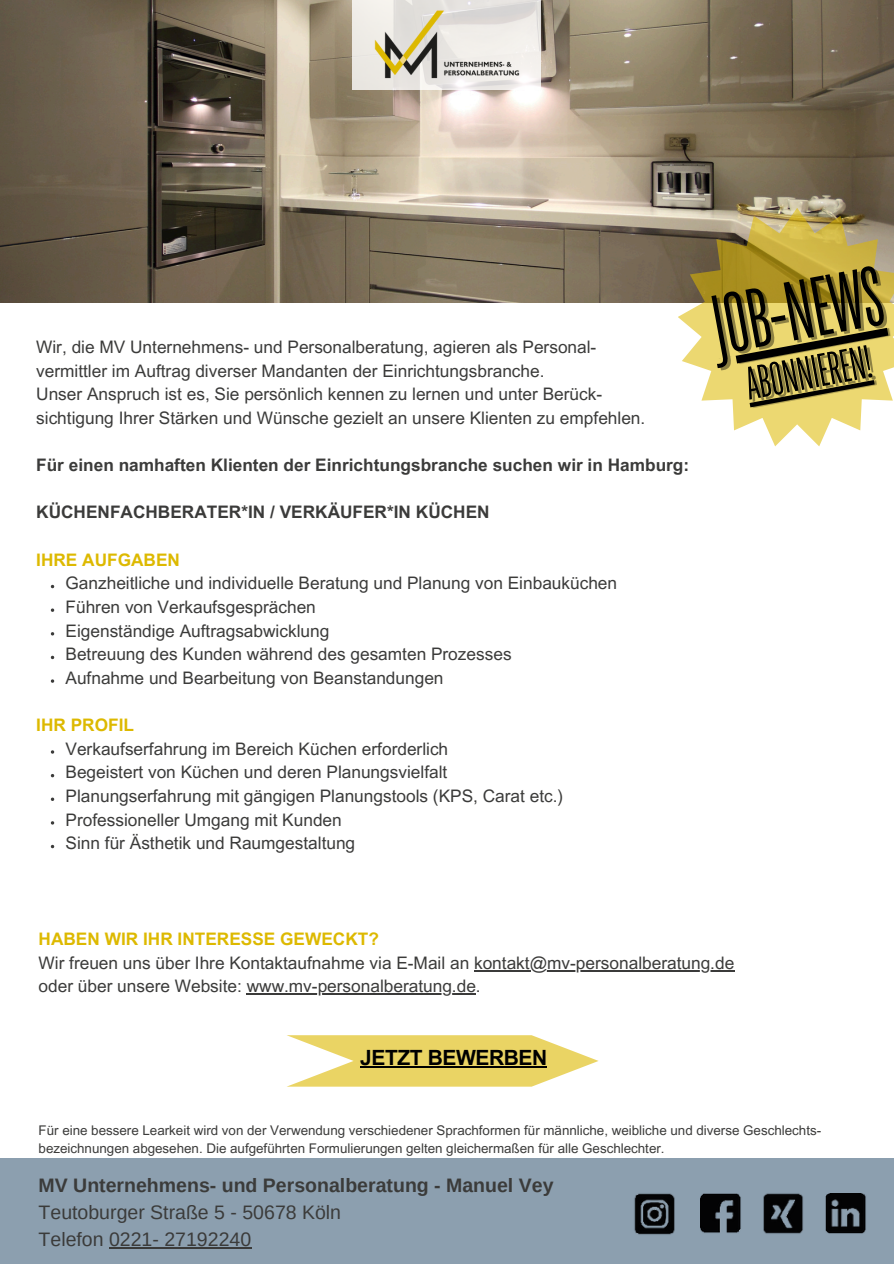
<style>
.page{position:relative;width:894px;height:1264px;background:#fff}
.page>*{position:absolute;margin:0;border:0;box-sizing:border-box;transform-origin:0 0}
.t1{font:83.85px "TT Bluescreens";color:#000}
.t2{font:46.35px "TT Bluescreens";color:#000}
.t3{font:700 21px "Arial MT Pro";letter-spacing:-.02em;color:#000}
.t4{font:19.5px/27px "Arimo";color:#3b3b3a}
.t5{font:17.25px "Arial MT Pro";color:#3b3b3a}
.t6{font:700 17.25px "Arial MT Pro";color:#3b3b3a}
.t7{font:700 17.25px "Arial MT Pro";color:#ddb900}
.t8{font:13.35px/18.5px "Arial MT Pro";color:#3b3b3a}
.s1{font-weight:700}
</style>
<div class="page">
<img style="left:0;top:0;width:893px;height:1263px">
<svg style="left:718px;top:328px;width:170px;height:38px;background:#beae5b"></svg>
<svg style="left:749px;top:380px;width:125px;height:27px;background:#c2b260"></svg>
<h6 class="t5" style="left:36px;top:340px;width:561px">Wir, die MV Unternehmens- und Personalberatung, agieren als Personal-</h6>
<h5 class="t5" style="left:36px;top:364px;width:509px">vermittler im Auftrag diverser Mandanten der Einrichtungsbranche.</h5>
<h5 class="t5" style="left:36px;top:388px;width:567px">Unser Anspruch ist es, Sie persönlich kennen zu lernen und unter Berück-</h5>
<p class="t5" style="left:36px;top:411px;width:610px">sichtigung Ihrer Stärken und Wünsche gezielt an unsere Klienten zu empfehlen.</p>
<p class="t6" style="left:36px;top:458px;width:654px">Für einen namhaften Klienten der Einrichtungsbranche suchen wir in Hamburg:</p>
<p class="t6" style="left:36px;top:506px;width:455px">KÜCHENFACHBERATER*IN / VERKÄUFER*IN KÜCHEN</p>
<p class="t7" style="left:36px;top:553px;width:145px">IHRE AUFGABEN</p>
<h5 class="t5" style="left:65px;top:577px;width:553px">Ganzheitliche und individuelle Beratung und Planung von Einbauküchen</h5>
<p class="t5" style="left:65px;top:600px;width:252px">Führen von Verkaufsgesprächen</p>
<p class="t5" style="left:65px;top:624px;width:265px">Eigenständige Auftragsabwicklung</p>
<p class="t5" style="left:65px;top:647px;width:447px">Betreuung des Kunden während des gesamten Prozesses</p>
<p class="t5" style="left:65px;top:671px;width:379px">Aufnahme und Bearbeitung von Beanstandungen</p>
<p class="t7" style="left:36px;top:718px;width:99px">IHR PROFIL</p>
<p class="t5" style="left:65px;top:742px;width:384px">Verkaufserfahrung im Bereich Küchen erforderlich</p>
<p class="t5" style="left:65px;top:766px;width:383px">Begeistert von Küchen und deren Planungsvielfalt</p>
<p class="t5" style="left:65px;top:789px;width:499px">Planungserfahrung mit gängigen Planungstools (KPS, Carat etc.)</p>
<h3 class="t5" style="left:65px;top:813px;width:278px">Professioneller Umgang mit Kunden</h3>
<p class="t5" style="left:65px;top:836px;width:291px">Sinn für Ästhetik und Raumgestaltung</p>
<p class="t1" style="left:705px;top:286px;width:174px;rotate:-10deg">JOB-NEWS</p>
<h2 class="t2" style="left:742px;top:362px;width:129px;rotate:-10deg">ABONNIEREN!</h2>
<p class="t7" style="left:39px;top:932px;width:342px">HABEN WIR IHR INTERESSE GEWECKT?</p>
<p class="t5" style="left:39px;top:956px;width:697px">Wir freuen uns über Ihre Kontaktaufnahme via E-Mail an kontakt@mv-personalberatung.de</p>
<p class="t5" style="left:39px;top:979px;width:443px">oder über unsere Website: www.mv-personalberatung.de.</p>
<p class="t3" style="left:360px;top:1049px;width:188px">JETZT BEWERBEN</p>
<p class="t8" style="left:39px;top:1122px;width:783px">Für eine bessere Learkeit wird von der Verwendung verschiedener Sprachformen für männliche, weibliche und diverse Geschlechts&shy;bezeichnungen abgesehen. Die aufgeführten Formulierungen gelten gleichermaßen für alle Geschlechter.</p>
<p class="t4" style="left:39px;top:1172px;width:516px"><span class="s1">MV Unternehmens- und Personalberatung - Manuel Vey<br></span>Teutoburger Straße 5 - 50678 Köln<br>Telefon 0221- 27192240</p>
</div>
